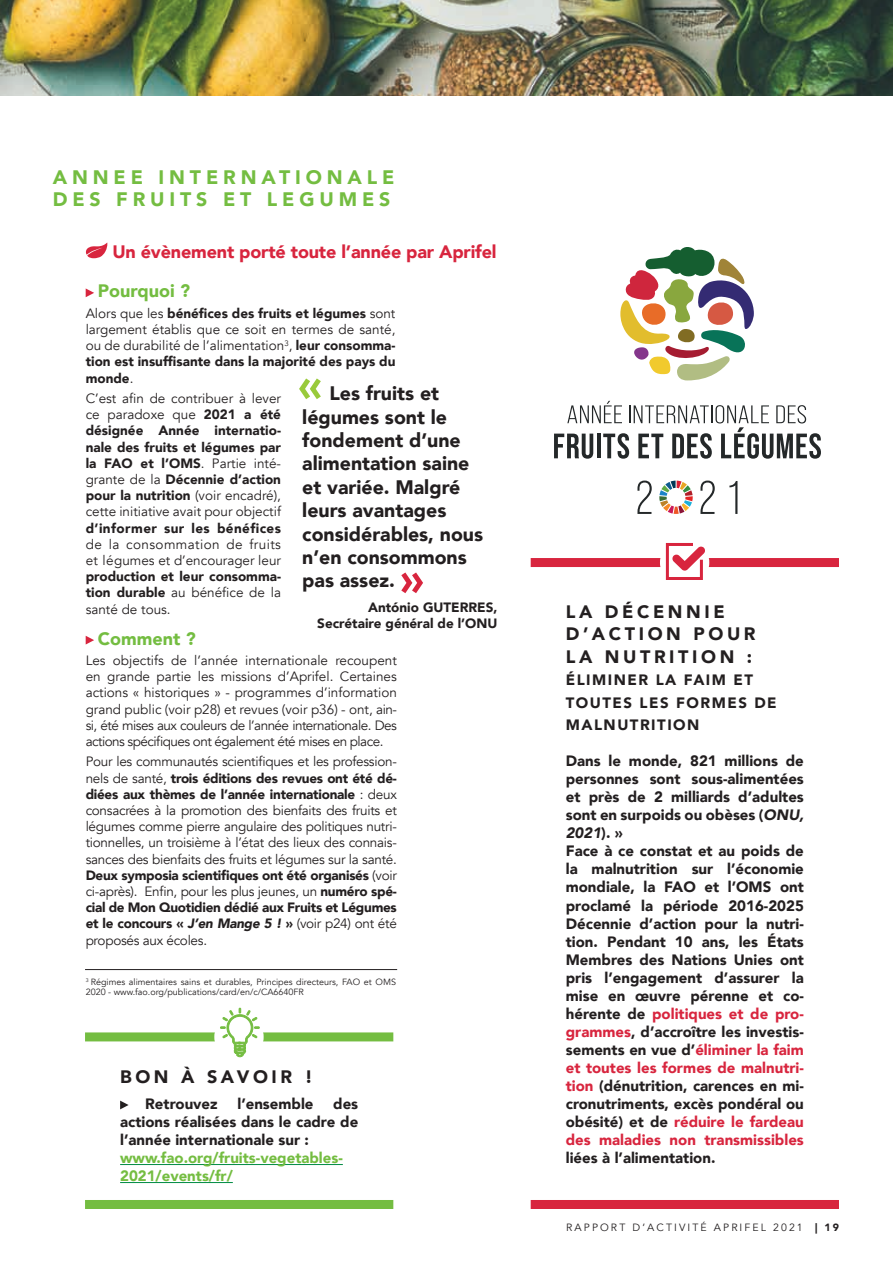
<style>
.page{position:relative;width:893px;height:1263px;background:#fff}
.page>*{position:absolute;margin:0;border:0;box-sizing:border-box;transform-origin:0 0}
.t1{font:900 19.5px/23.4px "Avenir";color:#231f20}
.t2{font:900 19.5px/22.5px "Avenir";letter-spacing:.25em;color:#74bd41}
.t3{font:900 18px/22.5px "Avenir";letter-spacing:.2em;color:#231f20}
.t4{font:900 18px "Avenir";letter-spacing:-.01em;color:#d8253e}
.t5{font:900 18px "Avenir";color:#74bd41}
.t6{font:900 15px/18px "Avenir";color:#231f20;text-align:justify}
.t7{font:900 15px/18px "Avenir";color:#74bd41}
.t8{font:900 15px/22.5px "Avenir";letter-spacing:.1em;color:#231f20}
.t9{font:13.5px/16.2px "Avenir";color:#231f20;text-align:justify}
.t10{font:900 13.5px/16.2px "Avenir";color:#231f20;text-align:justify}
.t11{font:13.5px/16.2px "Avenir";letter-spacing:.03em;color:#231f20}
.t12{font:900 13.5px "Avenir";letter-spacing:.03em;color:#231f20}
.t13{font:10.5px "Avenir";letter-spacing:.2em;color:#231f20}
.t14{font:9px/10.8px "Avenir";color:#231f20}
.s1{font-weight:900}
.s2{font-weight:400}
.s3{font-style:italic}
.s4{color:#d8253e}
.s5{font-weight:900;font-style:italic}
</style>
<div class="page">
<svg style="left:86px;top:636px;width:8px;height:8px"></svg>
<svg style="left:86px;top:288px;width:8px;height:9px"></svg>
<img style="left:0;top:0;width:893px;height:96px">
<svg style="left:85px;top:242px;width:23px;height:16px"></svg>
<div style="left:85px;top:1032px;width:308px;height:9px;background:#74bd41"></div>
<div style="left:85px;top:1200px;width:308px;height:9px;background:#74bd41"></div>
<div style="left:214px;top:1012px;width:50px;height:49px;background:#fff;border-radius:50%"></div>
<hr style="left:120px;top:1164px;width:223px;height:1px;background:#008b43">
<hr style="left:120px;top:1182px;width:113px;height:1px;background:#008b43">
<svg style="left:120px;top:1100px;width:9px;height:9px"></svg>
<svg style="left:220px;top:1008px;width:40px;height:50px"></svg>
<svg style="left:401px;top:572px;width:22px;height:21px"></svg>
<svg style="left:299px;top:378px;width:22px;height:21px"></svg>
<div style="left:531px;top:558px;width:308px;height:9px;background:#d8253e"></div>
<div style="left:660px;top:538px;width:49px;height:49px;background:#fff;border-radius:50%"></div>
<div style="left:531px;top:1200px;width:308px;height:9px;background:#d8253e"></div>
<svg style="left:665px;top:543px;width:40px;height:37px"></svg>
<hr style="left:85px;top:969px;width:312px;height:1px;background:#231f20">
<svg style="left:637px;top:481px;width:15px;height:33px"></svg>
<svg style="left:700px;top:481px;width:15px;height:33px"></svg>
<svg style="left:729px;top:481px;width:8px;height:33px"></svg>
<svg style="left:554px;top:401px;width:267px;height:58px"></svg>
<svg style="left:659px;top:481px;width:34px;height:33px"></svg>
<svg style="left:620px;top:247px;width:134px;height:133px"></svg>
<h1 class="t2" style="left:53px;top:165px;width:343px">ANNEE INTERNATIONALE<br>DES FRUITS ET LEGUMES</h1>
<h2 class="t4" style="left:112px;top:237px;width:386px">Un évènement porté toute l’année par Aprifel</h2>
<h2 class="t5" style="left:98px;top:276px;width:94px">Pourquoi ?</h2>
<p class="t9" style="left:86px;top:305px;width:311px">Alors que les <span class="s1">bénéfices des fruits et légumes</span> sont largement établis que ce soit en termes de santé, ou de durabilité de l’alimentation<sup>3</sup>, <span class="s1">leur consomma&shy;tion est insuffisante dans la majorité des pays du monde</span>.</p>
<p class="t9" style="left:86px;top:390px;width:197px">C’est afin de contribuer à lever ce paradoxe que <span class="s1">2021 a été désignée Année internatio&shy;nale des fruits et légumes par la FAO et l’OMS</span>. Partie inté&shy;grante de la <span class="s1">Décennie d’action pour la nutrition</span> (voir encadré), cette initiative avait pour objectif</p>
<p class="t12" style="left:86px;top:516px;width:197px">d’informer sur les bénéfices</p>
<p class="t11" style="left:86px;top:536px;width:197px">de la consommation de fruits et légumes et d’encourager leur</p>
<p class="t10" style="left:86px;top:568px;width:197px">production et leur consomma&shy;tion durable <span class="s2">au bénéfice de la santé de tous.</span></p>
<h1 class="t1" style="left:302px;top:381px;width:182px;text-indent:27px">Les fruits et légumes sont le fondement d’une alimentation saine et variée. Malgré leurs avantages considérables, nous n’en consommons pas assez.</h1>
<p class="t10" style="left:317px;top:599px;width:182px;text-align:right">António GUTERRES,<br>Secrétaire général de l’ONU</p>
<h2 class="t3" style="left:566px;top:600px;width:191px">LA DÉCENNIE<br>D’ACTION POUR<br>LA NUTRITION :</h2>
<p class="t8" style="left:566px;top:669px;width:212px">ÉLIMINER LA FAIM ET<br>TOUTES LES FORMES DE<br>MALNUTRITION</p>
<p class="t6" style="left:566px;top:752px;width:240px;text-align:left">Dans le monde, 821 millions de personnes sont sous-alimentées et près de 2 milliards d’adultes sont en surpoids ou obèses (<span class="s3">ONU,<br>2021</span>). »<br>Face à ce constat et au poids de la malnutrition sur l’économie mondiale, la FAO et l’OMS ont proclamé la période 2016-2025<br>Décennie d’action pour la nutri&shy;tion. Pendant 10 ans, les États<br>Membres des Nations Unies ont pris l’engagement d’assurer la mise en œuvre pérenne et co&shy;hérente de <span class="s4">politiques et de pro&shy;grammes</span>, d’accroître les investis&shy;sements en vue d’<span class="s4">éliminer la faim et toutes les formes de malnutri&shy;tion</span> (dénutrition, carences en mi&shy;cronutriments, excès pondéral ou obésité) et de <span class="s4">réduire le fardeau des maladies non transmissibles</span></p>
<p class="t6" style="left:566px;top:1148px;width:151px">liées à l’alimentation.</p>
<h2 class="t5" style="left:98px;top:623px;width:99px">Comment ?</h2>
<p class="t9" style="left:86px;top:652px;width:313px">Les objectifs de l’année internationale recoupent en grande partie les missions d’Aprifel. Certaines actions « historiques » - programmes d’information grand public (voir p28) et revues (voir p36) - ont, ain&shy;si, été mises aux couleurs de l’année internationale. Des actions spécifiques ont également été mises en place.</p>
<p class="t9" style="left:86px;top:754px;width:313px">Pour les communautés scientifiques et les profession&shy;nels de santé, <span class="s1">trois éditions des revues ont été dé&shy;diées aux thèmes de l’année internationale</span> : deux consacrées à la promotion des bienfaits des fruits et légumes comme pierre angulaire des politiques nutri&shy;tionnelles, un troisième à l’état des lieux des connais&shy;sances des bienfaits des fruits et légumes sur la santé.<br><span class="s1">Deux symposia scientifiques ont été organisés</span> (voir ci-après). Enfin, pour les plus jeunes, un <span class="s1">numéro spé&shy;cial de Mon Quotidien dédié aux Fruits et Légumes et le concours «</span> <span class="s5">J’en Mange 5 !</span> <span class="s1">»</span> (voir p24) ont été proposés aux écoles.</p>
<p class="t14" style="left:86px;top:976px;width:312px"><sup>3</sup> Régimes alimentaires sains et durables, Principes directeurs, FAO et OMS<br>2020 - www.fao.org/publications/card/en/c/CA6640FR</p>
<h2 class="t3" style="left:120px;top:1065px;width:194px">BON À SAVOIR !</h2>
<p class="t6" style="left:145px;top:1095px;width:74px">Retrouvez</p>
<p class="t6" style="left:237px;top:1095px;width:78px">l’ensemble</p>
<p class="t6" style="left:120px;top:1095px;width:240px;text-indent:213px">des actions réalisées dans le cadre de l’année internationale sur :</p>
<p class="t7" style="left:120px;top:1149px;width:224px">www.fao.org/fruits-vegetables-<br>2021/events/fr/</p>
<p class="t13" style="left:566px;top:1221px;width:274px">RAPPORT D’ACTIVITÉ APRIFEL 2021 <span class="s1">| 19</span></p>
</div>
